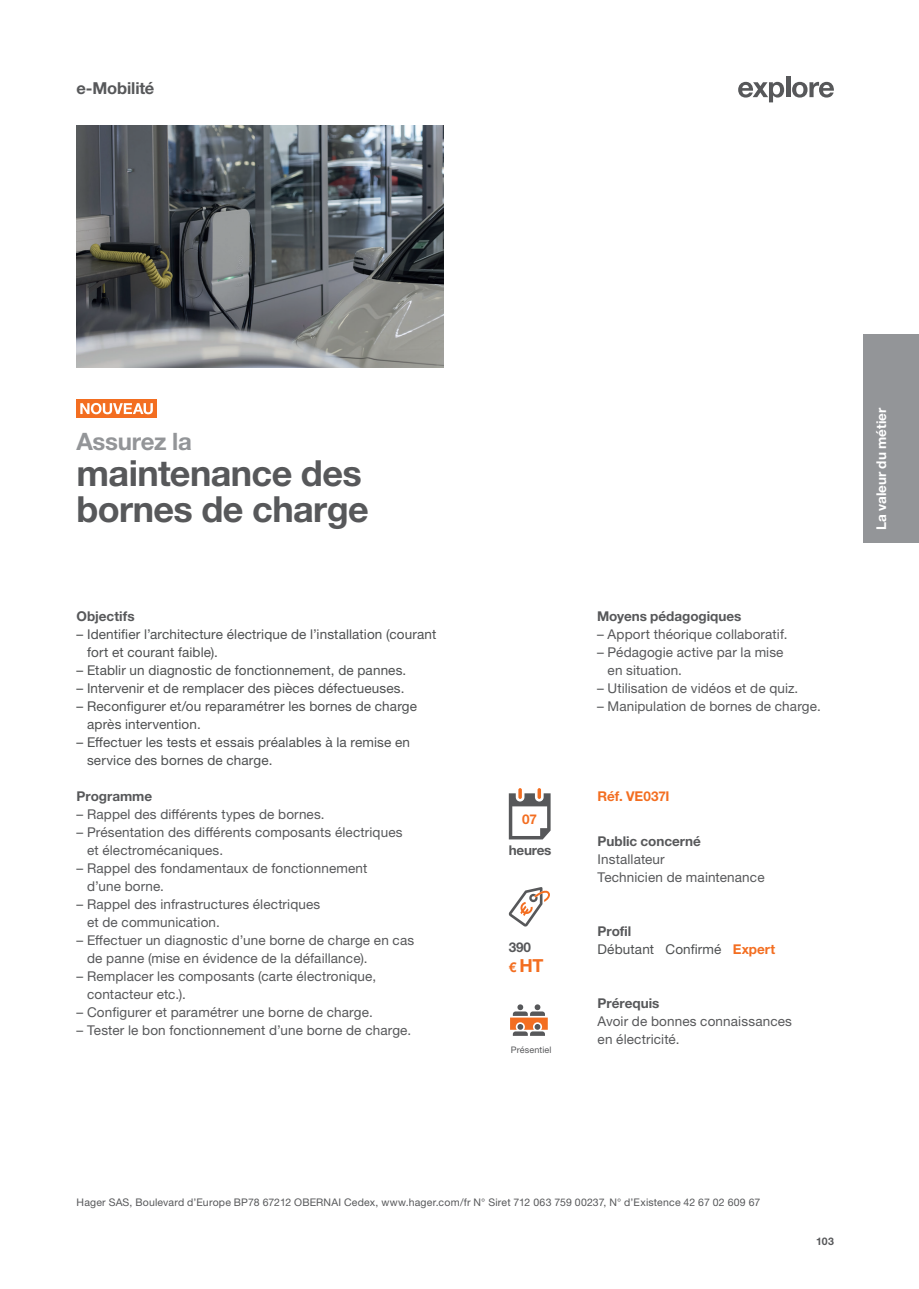
<style>
.page{position:relative;width:919px;height:1289px;background:#fff}
.page>*{position:absolute;margin:0;border:0;box-sizing:border-box;transform-origin:0 0}
.t1{font:700 36px/36px "Helvetica Neue LTW1 G";letter-spacing:-.015em;color:#57585a}
.t2{font:700 24px "Helvetica Neue LTW1 G";letter-spacing:-.015em;color:#939598}
.t3{font:700 18px "Helvetica Neue LTW1 G";color:#f36e21}
.t4{font:700 16.5px "Helvetica Neue LTW1 G";letter-spacing:-.01em;color:#57585a}
.t5{font:13.5px/18px "Helvetica Neue LTW1 G";letter-spacing:.01em;color:#57585a}
.t6{font:13.5px/18px "Helvetica Neue LTW1 G";letter-spacing:.01em;color:#4e5051}
.t7{font:700 13.5px "Helvetica Neue LTW1 G";color:#57585a}
.t8{font:700 13.5px "Helvetica Neue LTW1 G";color:#fff}
.t9{font:700 13.5px "Helvetica Neue LTW1 G";letter-spacing:-.005em;color:#f36e21}
.t10{font:10.5px "Helvetica Neue LTW1 G";letter-spacing:.015em;color:#57585a}
.t11{font:700 10.5px "Helvetica Neue LTW1 G";color:#57585a}
.t12{font:9px "Helvetica Neue LTW1 G";letter-spacing:.01em;color:#57585a}
.s1{font-size:13.5px}
.s2{font-weight:700;color:#57585a}
.s3{font-weight:700;color:#f36e21}
</style>
<div class="page">
<img style="left:77px;top:125px;width:366px;height:243px">
<svg style="left:738px;top:82px;width:46px;height:20px"></svg>
<div style="left:785px;top:77px;width:5px;height:20px;background:#57585a"></div>
<svg style="left:792px;top:82px;width:41px;height:16px"></svg>
<svg style="left:509px;top:788px;width:41px;height:51px"></svg>
<svg style="left:509px;top:887px;width:41px;height:39px"></svg>
<svg style="left:510px;top:1004px;width:37px;height:31px"></svg>
<div style="left:77px;top:399px;width:80px;height:19px;background:#f36e21"></div>
<svg style="left:80px;top:403px;width:73px;height:11px"></svg>
<div style="left:863px;top:334px;width:55px;height:208px;background:#939598"></div>
<p class="t4" style="left:77px;top:78px;width:79px">e-Mobilité</p>
<h2 class="t2" style="left:77px;top:426px;width:117px">Assurez la</h2>
<h1 class="t1" style="left:77px;top:455px;width:294px">maintenance des bornes de charge</h1>
<p class="t7" style="left:77px;top:608px;width:59px">Objectifs</p>
<p class="t6" style="left:87px;top:625px;width:350px;text-indent:-11px">– Identifier l’architecture électrique de l’installation (courant fort et courant faible).</p>
<p class="t6" style="left:77px;top:661px;width:331px">– Etablir un diagnostic de fonctionnement, de pannes.</p>
<p class="t6" style="left:77px;top:679px;width:329px">– Intervenir et de remplacer des pièces défectueuses.</p>
<p class="t6" style="left:87px;top:697px;width:331px;text-indent:-11px">– Reconfigurer et/ou reparamétrer les bornes de charge après intervention.</p>
<p class="t6" style="left:87px;top:733px;width:324px;text-indent:-11px">– Effectuer les tests et essais préalables à la remise en service des bornes de charge.</p>
<p class="t7" style="left:77px;top:788px;width:77px">Programme</p>
<p class="t5" style="left:77px;top:805px;width:249px">– Rappel des différents types de bornes.</p>
<p class="t5" style="left:87px;top:823px;width:317px;text-indent:-11px">– Présentation des différents composants électriques et électromécaniques.</p>
<p class="t5" style="left:87px;top:859px;width:282px;text-indent:-11px">– Rappel des fondamentaux de fonctionnement d’une borne.</p>
<p class="t5" style="left:87px;top:895px;width:235px;text-indent:-11px">– Rappel des infrastructures électriques et de communication.</p>
<p class="t5" style="left:87px;top:931px;width:328px;text-indent:-11px">– Effectuer un diagnostic d’une borne de charge en cas de panne (mise en évidence de la défaillance).</p>
<p class="t5" style="left:87px;top:967px;width:290px;text-indent:-11px">– Remplacer les composants (carte électronique, contacteur etc.).</p>
<p class="t5" style="left:77px;top:1003px;width:298px">– Configurer et paramétrer une borne de charge.</p>
<p class="t5" style="left:77px;top:1021px;width:336px">– Tester le bon fonctionnement d’une borne de charge.</p>
<p class="t9" style="left:522px;top:810px;width:16px">07</p>
<p class="t7" style="left:509px;top:841px;width:44px">heures</p>
<p class="t7" style="left:509px;top:939px;width:23px">390</p>
<h3 class="t3" style="left:509px;top:954px;width:36px"><span class="s1">€</span> HT</h3>
<p class="t12" style="left:511px;top:1044px;width:42px">Présentiel</p>
<p class="t7" style="left:597px;top:608px;width:146px">Moyens pédagogiques</p>
<p class="t5" style="left:597px;top:625px;width:192px">– Apport théorique collaboratif.</p>
<p class="t5" style="left:607px;top:643px;width:177px;text-indent:-11px">– Pédagogie active par la mise en situation.</p>
<p class="t5" style="left:597px;top:679px;width:203px">– Utilisation de vidéos et de quiz.</p>
<p class="t5" style="left:597px;top:697px;width:225px">– Manipulation de bornes de charge.</p>
<p class="t9" style="left:597px;top:788px;width:73px">Réf. VE037I</p>
<p class="t7" style="left:597px;top:833px;width:105px">Public concerné</p>
<p class="t5" style="left:597px;top:850px;width:168px">Installateur<br>Technicien de maintenance</p>
<p class="t6" style="left:597px;top:922px;width:179px"><span class="s2">Profil<br></span>Débutant Confirmé <span class="s3">Expert</span></p>
<p class="t7" style="left:597px;top:995px;width:63px">Prérequis</p>
<p class="t5" style="left:597px;top:1012px;width:196px">Avoir de bonnes connaissances en électricité.</p>
<p class="t8" style="left:872px;top:530px;width:123px;rotate:-90deg">La valeur du métier</p>
<p class="t10" style="left:77px;top:1196px;width:685px">Hager SAS, Boulevard d’Europe BP78 67212 OBERNAI Cedex, www.hager.com/fr N° Siret 712 063 759 00237, N° d’Existence 42 67 02 609 67</p>
<p class="t11" style="left:816px;top:1235px;width:19px">103</p>
</div>
